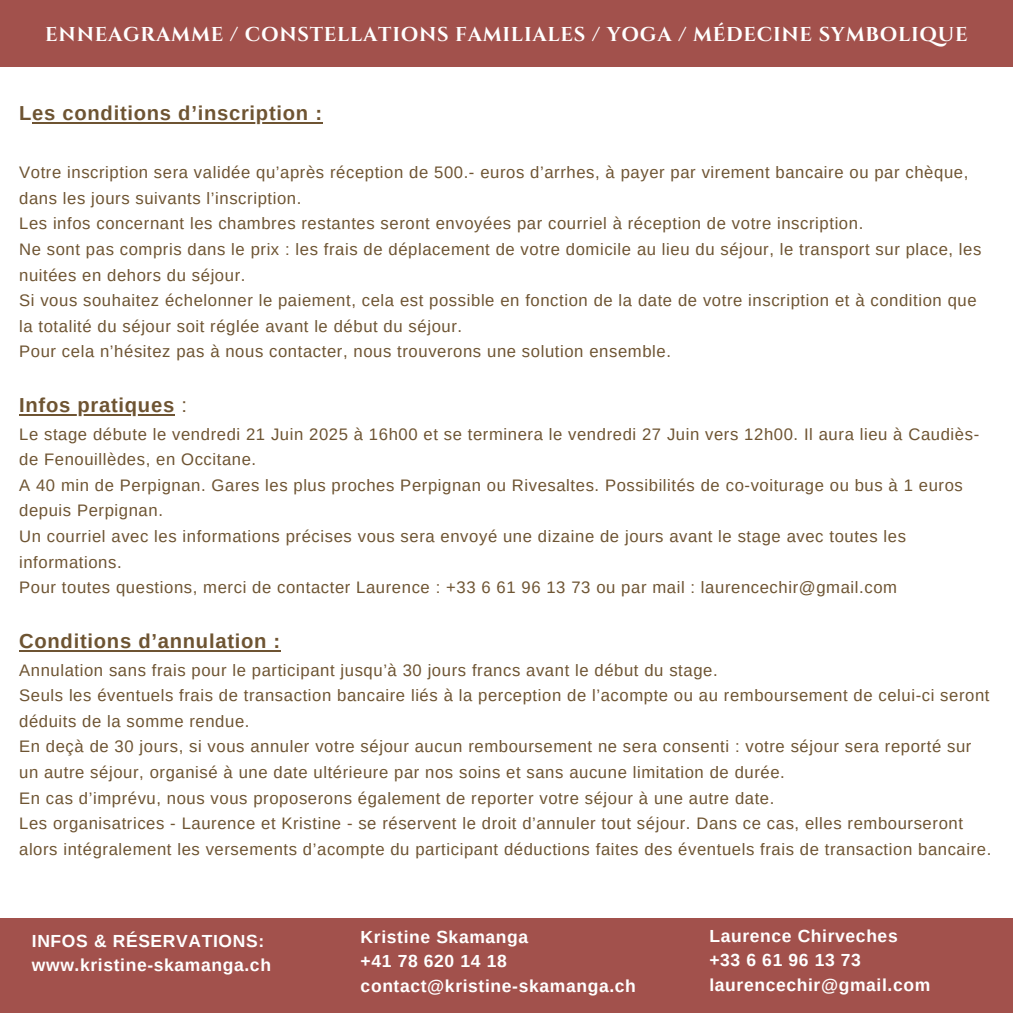
<style>
.page{position:relative;width:1013px;height:1013px;background:#fff}
.page>*{position:absolute;margin:0;border:0;box-sizing:border-box;transform-origin:0 0}
.t1{font:700 20.25px "Arimo";letter-spacing:.035em;color:#6e5432}
.t2{font:700 20px "Cinzel";letter-spacing:.035em;color:#fff}
.t3{font:700 17.5px/24.4px "Arimo";letter-spacing:.035em;color:#fff}
.t4{font:16.62px/25.6px "Arimo";letter-spacing:.035em;color:#6e5432}
.s1{font-weight:400}
</style>
<div class="page">
<div style="left:0;top:0;width:1012px;height:67px;background:#a2514c"></div>
<hr style="left:32px;top:122px;width:291px;height:1px;background:#6e5432">
<hr style="left:19px;top:414px;width:156px;height:2px;background:#6e5432">
<hr style="left:19px;top:650px;width:262px;height:1px;background:#6e5432">
<div style="left:0;top:918px;width:1012px;height:94px;background:#a2514c"></div>
<h3 class="t2" style="left:45px;top:22px;width:923px">ENNEAGRAMME / CONSTELLATIONS FAMILIALES / YOGA / MÉDECINE SYMBOLIQUE</h3>
<h1 class="t1" style="left:19px;top:101px;width:304px">Les conditions d’inscription :</h1>
<h2 class="t4" style="left:19px;top:160px;width:950px">Votre inscription sera validée qu’après réception de 500.- euros d’arrhes, à payer par virement bancaire ou par chèque,</h2>
<p class="t4" style="left:19px;top:185px;width:845px">dans les jours suivants l’inscription.<br>Les infos concernant les chambres restantes seront envoyées par courriel à réception de votre inscription.</p>
<p class="t4" style="left:19px;top:236px;width:963px">Ne sont pas compris dans le prix : les frais de déplacement de votre domicile au lieu du séjour, le transport sur place, les nuitées en dehors du séjour.</p>
<p class="t4" style="left:19px;top:288px;width:959px">Si vous souhaitez échelonner le paiement, cela est possible en fonction de la date de votre inscription et à condition que la totalité du séjour soit réglée avant le début du séjour.</p>
<p class="t4" style="left:19px;top:339px;width:653px">Pour cela n’hésitez pas à nous contacter, nous trouverons une solution ensemble.</p>
<p class="t1" style="left:19px;top:394px;width:169px">Infos pratiques <span class="s1">:</span></p>
<p class="t4" style="left:19px;top:421px;width:961px">Le stage débute le vendredi 21 Juin 2025 à 16h00 et se terminera le vendredi 27 Juin vers 12h00. Il aura lieu à Caudiès&shy;de Fenouillèdes, en Occitane.</p>
<p class="t4" style="left:19px;top:472px;width:945px">A 40 min de Perpignan. Gares les plus proches Perpignan ou Rivesaltes. Possibilités de co-voiturage ou bus à 1 euros depuis Perpignan.</p>
<p class="t4" style="left:19px;top:523px;width:888px">Un courriel avec les informations précises vous sera envoyé une dizaine de jours avant le stage avec toutes les informations.</p>
<p class="t4" style="left:19px;top:574px;width:879px">Pour toutes questions, merci de contacter Laurence : +33 6 61 96 13 73 ou par mail : laurencechir@gmail.com</p>
<p class="t1" style="left:19px;top:629px;width:263px">Conditions d’annulation :</p>
<p class="t4" style="left:19px;top:657px;width:700px">Annulation sans frais pour le participant jusqu’à 30 jours francs avant le début du stage.</p>
<p class="t4" style="left:19px;top:682px;width:971px">Seuls les éventuels frais de transaction bancaire liés à la perception de l’acompte ou au remboursement de celui-ci seront déduits de la somme rendue.</p>
<p class="t4" style="left:19px;top:733px;width:953px">En deçà de 30 jours, si vous annuler votre séjour aucun remboursement ne sera consenti : votre séjour sera reporté sur un autre séjour, organisé à une date ultérieure par nos soins et sans aucune limitation de durée.</p>
<p class="t4" style="left:19px;top:785px;width:756px">En cas d’imprévu, nous vous proposerons également de reporter votre séjour à une autre date.</p>
<p class="t4" style="left:19px;top:810px;width:973px">Les organisatrices - Laurence et Kristine - se réservent le droit d’annuler tout séjour. Dans ce cas, elles rembourseront alors intégralement les versements d’acompte du participant déductions faites des éventuels frais de transaction bancaire.</p>
<h3 class="t3" style="left:32px;top:928px;width:241px">INFOS &amp; RÉSERVATIONS: www.kristine-skamanga.ch</h3>
<p class="t3" style="left:360px;top:924px;width:277px">Kristine Skamanga<br>+41 78 620 14 18 contact@kristine-skamanga.ch</p>
<h3 class="t3" style="left:709px;top:923px;width:222px">Laurence Chirveches +33 6 61 96 13 73 laurencechir@gmail.com</h3>
</div>
